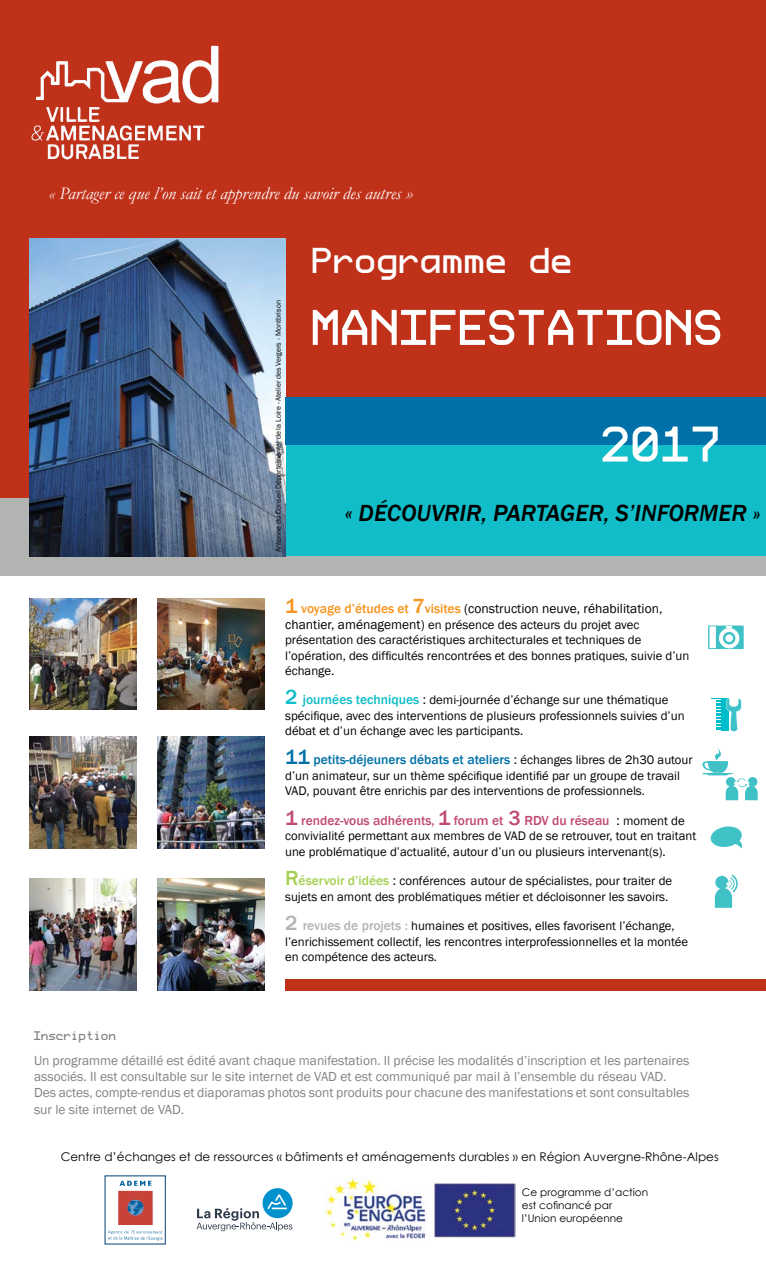
<style>
.page{position:relative;width:766px;height:1263px;background:#fff}
.page>*{position:absolute;margin:0;border:0;box-sizing:border-box;transform-origin:0 0}
.t1{font:60px "Pro Font Windows";letter-spacing:-.01em;color:#fff}
.t2{font:43.5px "Pro Font Windows";color:#fff}
.t3{font:italic 500 24px "Franklin Gothic";color:#000}
.t4{font:italic 18px "Garamond";color:#fff}
.t5{font:15px "Pro Font Windows";color:#808285}
.t6{font:13.5px/16.2px "Franklin Gothic";color:#808285}
.t7{font:500 13.5px "Franklin Gothic";color:#0071a8}
.t8{font:13.5px "Franklin Gothic";color:#000}
.t9{font:500 13.5px "Franklin Gothic";color:#c04a74}
.t10{font:12.75px/15.3px "Franklin Gothic";color:#000}
.t11{font:12px "Century Gothic";color:#000}
.t12{font:10.5px/12.6px "Century Gothic";color:#000}
.t13{font:7.5px "Franklin Gothic";color:#000}
.s1{font-size:15.75px}
.s2{font-weight:500;font-size:21px;color:#f7941e}
.s3{font-weight:500;color:#f7941e}
.s4{font-size:13.5px}
.s5{font-weight:500;font-size:21px;color:#10bdc8}
.s6{font-weight:500;font-size:13.5px;color:#10bdc8}
.s7{font-size:21px}
.s8{font-weight:400;color:#000}
.s9{font-weight:400;font-size:12.75px;color:#000}
.s10{font-weight:500;font-size:21px;color:#a7d054}
.s11{font-weight:500;font-size:13.5px;color:#a7d054}
.s12{font-weight:500;font-size:21px;color:#b2b4b2}
.s13{font-weight:500;font-size:13.5px;color:#b2b4b2}
</style>
<div class="page">
<div style="left:0;top:495px;width:765px;height:81px;background:#b2b4b2"></div>
<div style="left:0;top:0;width:765px;height:497px;background:#c0311a"></div>
<div style="left:285px;top:979px;width:480px;height:12px;background:#c0311a"></div>
<div style="left:285px;top:444px;width:480px;height:112px;background:#10bdc8"></div>
<img style="left:182px;top:46px;width:37px;height:58px">
<svg style="left:714px;top:874px;width:23px;height:34px"></svg>
<div style="left:711px;top:698px;width:17px;height:33px;background:#00bdcb"></div>
<svg style="left:711px;top:699px;width:9px;height:32px"></svg>
<svg style="left:726px;top:698px;width:15px;height:34px"></svg>
<svg style="left:707px;top:625px;width:36px;height:24px"></svg>
<div style="left:709px;top:626px;width:6px;height:22px;background:#fff"></div>
<div style="left:719px;top:628px;width:19px;height:20px;background:#fff;border-radius:50%"></div>
<div style="left:719px;top:628px;width:19px;height:20px;border:1px solid #fff;border-radius:50%"></div>
<svg style="left:722px;top:631px;width:13px;height:14px"></svg>
<div style="left:722px;top:631px;width:13px;height:14px;border:1px solid #fff;border-radius:50%"></div>
<div style="left:725px;top:634px;width:7px;height:8px;background:#fff;border-radius:50%"></div>
<svg style="left:710px;top:826px;width:31px;height:22px"></svg>
<svg style="left:702px;top:748px;width:55px;height:52px"></svg>
<img style="left:30px;top:238px;width:255px;height:318px">
<img style="left:30px;top:736px;width:106px;height:112px">
<img style="left:30px;top:598px;width:106px;height:112px">
<img style="left:157px;top:879px;width:107px;height:112px">
<img style="left:157px;top:598px;width:107px;height:112px">
<img style="left:30px;top:879px;width:106px;height:112px">
<img style="left:157px;top:736px;width:107px;height:112px">
<div style="left:285px;top:397px;width:480px;height:47px;background:#0071a8"></div>
<img style="left:323px;top:1177px;width:103px;height:63px">
<div style="left:118px;top:1191px;width:35px;height:34px;background:#c74238"></div>
<svg style="left:119px;top:1181px;width:32px;height:5px"></svg>
<svg style="left:127px;top:1200px;width:16px;height:15px"></svg>
<svg style="left:108px;top:1230px;width:54px;height:10px"></svg>
<img style="left:434px;top:1182px;width:81px;height:56px">
<svg style="left:196px;top:1188px;width:96px;height:43px"></svg>
<h3 class="t4" style="left:49px;top:181px;width:365px"><span class="s1">«</span> Partager ce que l’on sait et apprendre du savoir des autres »</h3>
<p class="t13" style="left:273px;top:552px;width:253px;rotate:-90deg">Antenne du Conseil Départemental de la Loire - Atelier des Vergers - Montbrison</p>
<h2 class="t2" style="left:313px;top:240px;width:262px">Programme de</h2>
<h1 class="t1" style="left:313px;top:299px;width:414px">Manifestations</h1>
<h1 class="t1" style="left:602px;top:416px;width:121px">2017</h1>
<h3 class="t3" style="left:344px;top:498px;width:417px">« DÉCOUVRIR, PARTAGER, S’INFORMER »</h3>
<p class="t8" style="left:285px;top:600px;width:378px"><span class="s2">1</span> <span class="s3">voyage d’études et</span> <span class="s2">7</span><span class="s3">visites</span> (construction neuve, réhabilitation,</p>
<p class="t10" style="left:285px;top:617px;width:406px"><span class="s4">chantier, aménagement)</span> en présence des acteurs du projet avec présentation des caractéristiques architecturales et techniques de l’opération, des difficultés rencontrées et des bonnes pratiques, suivie d’un échange.</p>
<p class="t10" style="left:285px;top:693px;width:401px"><span class="s5">2</span> <span class="s6">journées techniques</span> <span class="s4">:</span> demi-journée d’échange sur une thématique spécifique, avec des interventions de plusieurs professionnels suivies d’un débat et d’un échange avec les participants.</p>
<p class="t7" style="left:285px;top:751px;width:409px"><span class="s7">11</span> petits-déjeuners débats et ateliers <span class="s8">:</span> <span class="s9">échanges libres de 2h30 autour</span></p>
<p class="t10" style="left:285px;top:768px;width:396px">d’un animateur, sur un thème spécifique identifié par un groupe de travail<br>VAD, pouvant être enrichis par des interventions de professionnels.</p>
<p class="t9" style="left:285px;top:812px;width:401px"><span class="s7">1</span> rendez-vous adhérents, <span class="s7">1</span> forum et <span class="s7">3</span> RDV du réseau <span class="s8">:</span> <span class="s9">moment de</span></p>
<p class="t10" style="left:285px;top:828px;width:412px;line-height:16.2px">convivialité permettant aux membres de VAD de se retrouver, tout en traitant une problématique d’actualité, autour d’un ou plusieurs intervenant(s).</p>
<p class="t10" style="left:285px;top:874px;width:388px"><span class="s10">R</span><span class="s11">éservoir d’idées</span> <span class="s4">:</span> conférences autour de spécialistes, pour traiter de sujets en amont des problématiques métier et décloisonner les savoirs.</p>
<p class="t10" style="left:285px;top:918px;width:404px"><span class="s12">2</span> <span class="s13">revues de projets :</span> humaines et positives, elles favorisent l’échange, l’enrichissement collectif, les rencontres interprofessionnelles et la montée en compétence des acteurs.</p>
<p class="t5" style="left:34px;top:1029px;width:84px">Inscription</p>
<p class="t6" style="left:34px;top:1052px;width:656px">Un programme détaillé est édité avant chaque manifestation. Il précise les modalités d’inscription et les partenaires associés. Il est consultable sur le site internet de VAD et est communiqué par mail à l’ensemble du réseau VAD.<br>Des actes, compte-rendus et diaporamas photos sont produits pour chacune des manifestations et sont consultables sur le site internet de VAD.</p>
<p class="t11" style="left:61px;top:1148px;width:659px">Centre d’échanges et de ressources « bâtiments et aménagements durables » en Région Auvergne-Rhône-Alpes</p>
<p class="t12" style="left:522px;top:1186px;width:128px">Ce programme d’action est cofinancé par l’Union européenne</p>
</div>
